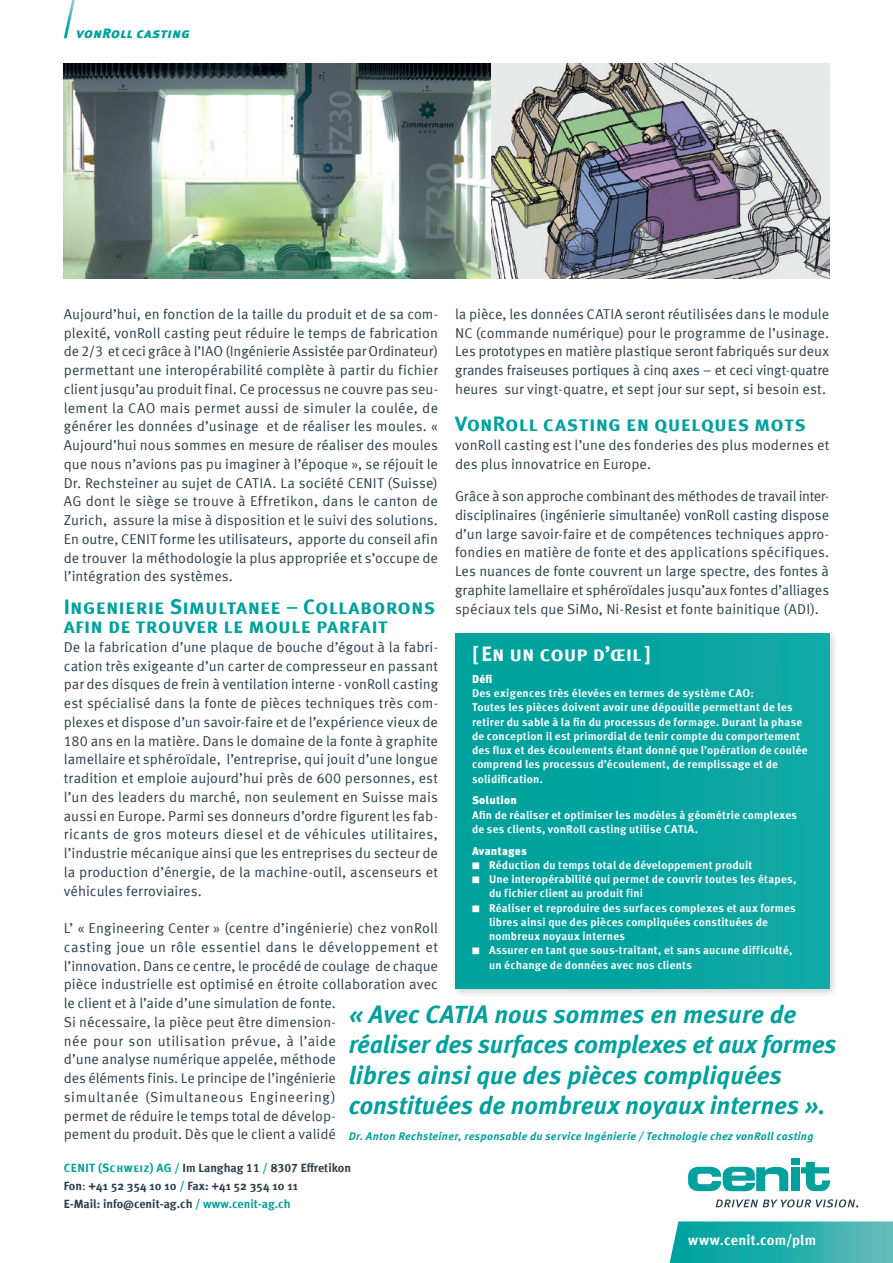
<style>
.page{position:relative;width:893px;height:1263px;background:#fff}
.page>*{position:absolute;margin:0;border:0;box-sizing:border-box;transform-origin:0 0}
.Grünes_Zitat{font:italic 700 25.05px/30.6px "Meta Offc";letter-spacing:-.005em;color:#00a19d}
.Zwischentitel{font:700 21px/18.8px "Meta Sc Offc";letter-spacing:.005em;color:#00a19d}
.Überschrift_Grüne_Bo{font:700 21px "Meta Sc Offc";color:#fff}
.Fließtext{font:14.25px/18.8px "Meta Offc Norm";letter-spacing:.005em;color:#2b3d4a;text-align:justify}
.t1{font:700 14.25px "Meta Offc";letter-spacing:.015em;color:#fff}
.Rubriktitel{font:italic 900 13.5px "Meta Sc Offc";letter-spacing:.035em;color:#00a19d}
.Copytext{font:700 12px/18px "Meta Offc";color:#2b3d4a}
.Fließtext_grüne_Box{font:700 11.25px/14.2px "Meta Offc";letter-spacing:.02em;color:#fff}
.Fließtext-2{font:700 11.25px/14.2px "Meta Offc";letter-spacing:.02em;color:#fff}
.Zwischentitel_grüne{font:900 11.25px "Meta Offc";letter-spacing:.02em;color:#fff}
.Grünes_Zitat-2{font:italic 700 11.1px "Meta Offc";letter-spacing:.025em;color:#00a19d}
.s1{font-family:"Meta Offc Norm";font-weight:400;font-size:9px}
.s2{font-family:"Meta Sc Offc";color:#00a19d}
.s3{font-family:"Meta Offc Norm";font-weight:400}
.s4{font-family:"Meta Sc Offc"}
.s5{color:#00a19d}
</style>
<div class="page">
<svg style="left:64px;top:0;width:11px;height:38px"></svg>
<svg style="left:670px;top:1221px;width:223px;height:42px;background:#2eb0ad"></svg>
<div style="left:791px;top:1158px;width:9px;height:6px;background:#00a19d"></div>
<div style="left:791px;top:1167px;width:9px;height:24px;background:#00a19d"></div>
<svg style="left:688px;top:1167px;width:100px;height:24px"></svg>
<svg style="left:801px;top:1162px;width:29px;height:29px"></svg>
<svg style="left:716px;top:1199px;width:142px;height:8px"></svg>
<div style="left:451px;top:629px;width:388px;height:370px;background:#231f20;opacity:.2"></div>
<div style="left:455px;top:634px;width:374px;height:355px;background:linear-gradient(to right,#00a09c,#11a9a5)"></div>
<img style="left:64px;top:64px;width:765px;height:214px">
<p class="Rubriktitel" style="left:77px;top:26px;width:115px">vonRoll casting</p>
<p class="Fließtext" style="left:455px;top:305px;width:376px">la pièce, les données CATIA seront réutilisées dans le module NC (commande numérique) pour le programme de l’usinage.<br>Les prototypes en matière plastique seront fabriqués sur deux grandes fraiseuses portiques à cinq axes – et ceci vingt-quatre heures sur vingt-quatre, et sept jour sur sept, si besoin est.</p>
<p class="Zwischentitel" style="left:455px;top:415px;width:352px">VonRoll casting en quelques mots</p>
<p class="Fließtext" style="left:455px;top:436px;width:376px">vonRoll casting est l’une des fonderies des plus modernes et des plus innovatrice en Europe.</p>
<p class="Fließtext" style="left:455px;top:487px;width:376px">Grâce à son approche combinant des méthodes de travail inter&shy;disciplinaires (ingénierie simultanée) vonRoll casting dispose d’un large savoir-faire et de compétences techniques appro&shy;fondies en matière de fonte et des applications spécifiques.<br>Les nuances de fonte couvrent un large spectre, des fontes à graphite lamellaire et sphéroïdales jusqu’aux fontes d’alliages spéciaux tels que SiMo, Ni-Resist et fonte bainitique (ADI).</p>
<p class="Fließtext" style="left:64px;top:305px;width:376px">Aujourd’hui, en fonction de la taille du produit et de sa com&shy;plexité, vonRoll casting peut réduire le temps de fabrication de 2/3 et ceci grâce à l’IAO (Ingénierie Assistée par Ordinateur) permettant une interopérabilité complète à partir du fichier client jusqu’au produit final. Ce processus ne couvre pas seu&shy;lement la CAO mais permet aussi de simuler la coulée, de générer les données d’usinage et de réaliser les moules. « Aujourd’hui nous sommes en mesure de réaliser des moules que nous n’avions pas pu imaginer à l’époque », se réjouit le Dr. Rechsteiner au sujet de CATIA. La société CENIT (Suisse)<br>AG dont le siège se trouve à Effretikon, dans le canton de Zurich, assure la mise à disposition et le suivi des solutions.<br>En outre, CENIT forme les utilisateurs, apporte du conseil afin de trouver la méthodologie la plus appropriée et s’occupe de l’intégration des systèmes.</p>
<p class="Zwischentitel" style="left:64px;top:598px;width:373px">Ingenierie Simultanee – Collaborons afin de trouver le moule parfait</p>
<p class="Fließtext" style="left:64px;top:638px;width:376px">De la fabrication d’une plaque de bouche d’égout à la fabri&shy;cation très exigeante d’un carter de compresseur en passant par des disques de frein à ventilation interne - vonRoll casting est spécialisé dans la fonte de pièces techniques très com&shy;plexes et dispose d’un savoir-faire et de l’expérience vieux de 180 ans en la matière. Dans le domaine de la fonte à graphite lamellaire et sphéroïdale, l’entreprise, qui jouit d’une longue tradition et emploie aujourd’hui près de 600 personnes, est l’un des leaders du marché, non seulement en Suisse mais aussi en Europe. Parmi ses donneurs d’ordre figurent les fab&shy;ricants de gros moteurs diesel et de véhicules utilitaires, l’industrie mécanique ainsi que les entreprises du secteur de la production d’énergie, de la machine-outil, ascenseurs et véhicules ferroviaires.</p>
<p class="Fließtext" style="left:64px;top:919px;width:376px;text-align:left">L’ « Engineering Center » (centre d’ingénierie) chez vonRoll casting joue un rôle essentiel dans le développement et l’innovation. Dans ce centre, le procédé de coulage de chaque pièce industrielle est optimisé en étroite collaboration avec le client et à l’aide d’une simulation de fonte.<br>Si nécessaire, la pièce peut être dimension-<br>née pour son utilisation prévue, à l’aide<br>d’une analyse numérique appelée, méthode<br>des éléments finis. Le principe de l’ingénierie<br>simultanée (Simultaneous Engineering)<br>permet de réduire le temps total de dévelop-<br>pement du produit. Dès que le client a validé</p>
<p class="Überschrift_Grüne_Bo" style="left:472px;top:641px;width:180px">[ En un coup d’œil ]</p>
<p class="Zwischentitel_grüne" style="left:472px;top:672px;width:22px">Défi</p>
<p class="Fließtext_grüne_Box" style="left:472px;top:686px;width:283px">Des exigences très élevées en termes de système CAO:</p>
<p class="Fließtext_grüne_Box" style="left:472px;top:701px;width:337px">Toutes les pièces doivent avoir une dépouille permettant de les retirer du sable à la fin du processus de formage. Durant la phase de conception il est primordial de tenir compte du comportement des flux et des écoulements étant donné que l’opération de coulée comprend les processus d’écoulement, de remplissage et de solidification.</p>
<p class="Zwischentitel_grüne" style="left:472px;top:794px;width:46px">Solution</p>
<p class="Fließtext-2" style="left:472px;top:808px;width:327px">Afin de réaliser et optimiser les modèles à géométrie complexes de ses clients, vonRoll casting utilise CATIA.</p>
<p class="Zwischentitel_grüne" style="left:472px;top:844px;width:56px">Avantages</p>
<p class="Fließtext_grüne_Box" style="left:472px;top:858px;width:282px"><span class="s1">■</span> Réduction du temps total de développement produit</p>
<p class="Fließtext_grüne_Box" style="left:489px;top:872px;width:309px;text-indent:-17px"><span class="s1">■</span> Une interopérabilité qui permet de couvrir toutes les étapes, du fichier client au produit fini</p>
<p class="Fließtext_grüne_Box" style="left:489px;top:901px;width:308px;text-indent:-17px"><span class="s1">■</span> Réaliser et reproduire des surfaces complexes et aux formes libres ainsi que des pièces compliquées constituées de nombreux noyaux internes</p>
<p class="Fließtext_grüne_Box" style="left:489px;top:944px;width:305px;text-indent:-17px"><span class="s1">■</span> Assurer en tant que sous-traitant, et sans aucune difficulté, un échange de données avec nos clients</p>
<p class="Grünes_Zitat" style="left:349px;top:999px;width:489px">« Avec CATIA nous sommes en mesure de réaliser des surfaces complexes et aux formes libres ainsi que des pièces compliquées constituées de nombreux noyaux internes ».</p>
<p class="Grünes_Zitat-2" style="left:349px;top:1129px;width:466px">Dr. Anton Rechsteiner, responsable du service Ingénierie / Technologie chez vonRoll casting</p>
<p class="Copytext" style="left:64px;top:1159px;width:289px"><span class="s2">CENIT (Schweiz) AG /</span> Im Langhag 11 <span class="s2">/</span> 8307 Effretikon<br>Fon<span class="s3">:</span> <span class="s4">+41 52 354 10 10</span> <span class="s2">/</span> Fax: <span class="s4">+41 52 354 10 11</span></p>
<p class="Copytext" style="left:64px;top:1195px;width:228px">E-Mail: info@cenit-ag.ch <span class="s2">/</span> <span class="s5">www.cenit-ag.ch</span></p>
<p class="t1" style="left:688px;top:1232px;width:129px">www.cenit.com/plm</p>
</div>
